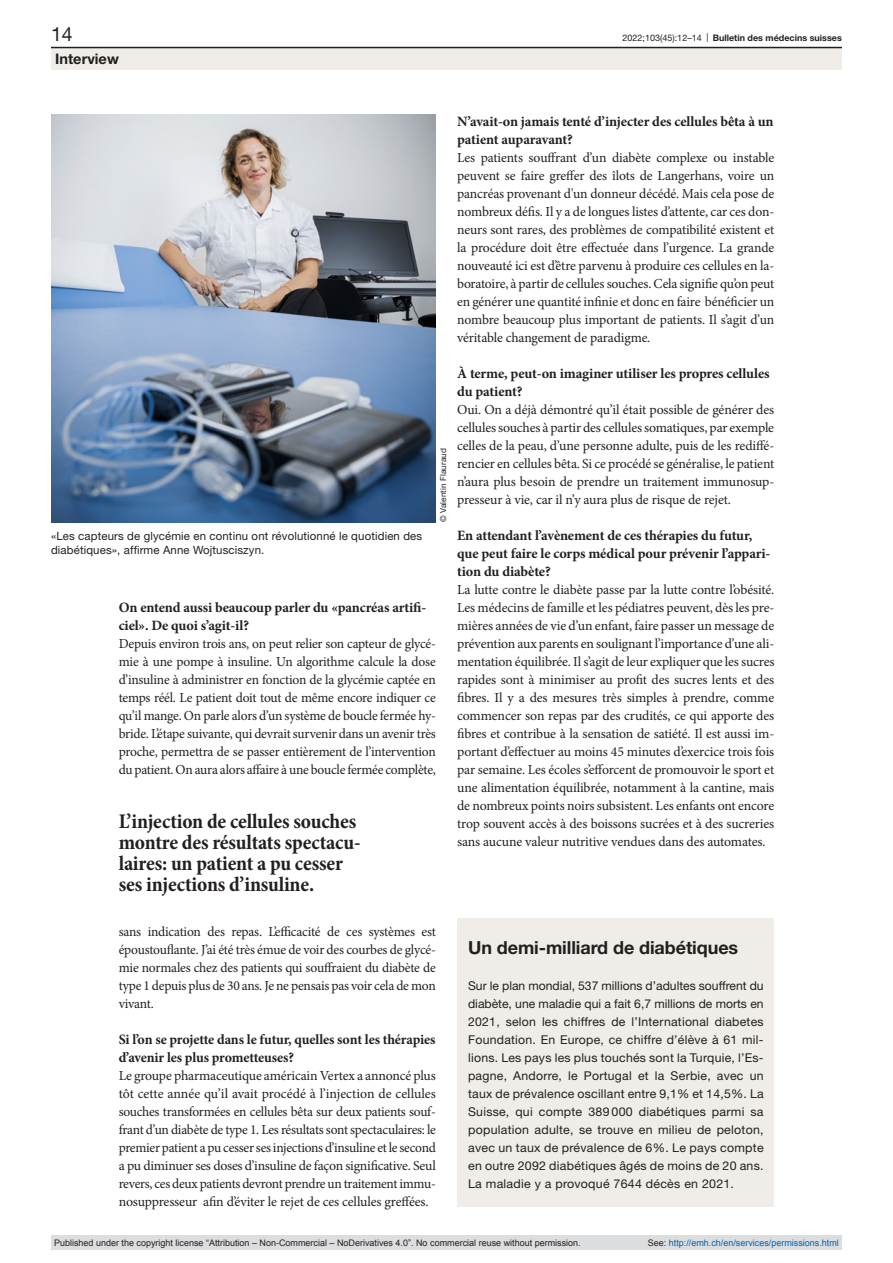
<style>
.page{position:relative;width:893px;height:1263px;background:#fff}
.page>*{position:absolute;margin:0;border:0;box-sizing:border-box;transform-origin:0 0}
.quote{font:700 condensed 21px/21px "Minion Pro";letter-spacing:-.01em;color:#231f20}
.t1{font:19.5px "Helvetica Neue LT Pro";color:#231f20}
.box-head1{font:700 18px "Helvetica Neue LT Pro";letter-spacing:-.005em;color:#231f20}
.t2{font:700 14.55px "Helvetica Neue LT Pro";color:#231f20}
.interview-question{font:700 14.25px/18px "Minion Pro";letter-spacing:-.01em;color:#231f20}
.interview-answer{font:13.8px/18px "Minion Pro";letter-spacing:-.015em;color:#231f20;text-align:justify}
.box-paragraph{font:12.15px/18px "Helvetica Neue LT Pro";letter-spacing:.02em;color:#231f20;text-align:justify}
.figure-caption{font:11.4px/14.2px "Helvetica Neue LT Pro";letter-spacing:.01em;color:#231f20}
.t3{font:9px "Arial";color:#231f20}
.t4{font:9px "Arial";color:#0066b3}
.t5{font:700 9px "Helvetica Neue LT Pro";color:#231f20}
.credits{font:8.25px "Helvetica Neue LT Pro";letter-spacing:.01em;color:#231f20}
.s1{font-weight:400}
.s2{color:#231f20}
</style>
<div class="page">
<div style="left:457px;top:918px;width:317px;height:288px;background:#f0ece7"></div>
<img style="left:51px;top:115px;width:385px;height:407px">
<div style="left:51px;top:48px;width:791px;height:22px;background:#f0ece7"></div>
<hr style="left:51px;top:47px;width:791px;height:1px;background:#231f20">
<div style="left:51px;top:1235px;width:791px;height:15px;background:#dcdddf"></div>
<h2 class="t1" style="left:51px;top:22px;width:23px">14</h2>
<p class="t5" style="left:623px;top:32px;width:221px"><span class="s1">2022;103(45):12–14 |</span> Bulletin des médecins suisses</p>
<p class="t2" style="left:55px;top:49px;width:65px">Interview</p>
<p class="figure-caption" style="left:51px;top:529px;width:373px">«Les capteurs de glycémie en continu ont révolutionné le quotidien des diabétiques», affirme Anne Wojtusciszyn.</p>
<p class="credits" style="left:438px;top:522px;width:76px;rotate:-90deg">© Valentin Flauraud</p>
<p class="interview-question" style="left:119px;top:598px;width:309px">On entend aussi beaucoup parler du «pancréas artifi&shy;ciel». De quoi s’agit-il?</p>
<p class="interview-answer" style="left:119px;top:635px;width:319px">Depuis environ trois ans, on peut relier son capteur de glycé&shy;mie à une pompe à insuline. Un algorithme calcule la dose d’insuline à administrer en fonction de la glycémie captée en temps réél. Le patient doit tout de même encore indiquer ce qu’il mange. On parle alors d’un système de boucle fermée hy&shy;bride. L’étape suivante, qui devrait survenir dans un avenir très proche, permettra de se passer entièrement de l’intervention du patient. On aura alors affaire à une boucle fermée complète,</p>
<p class="quote" style="left:119px;top:812px;width:243px">L’injection de cellules souches montre des résultats spectacu&shy;laires: un patient a pu cesser ses injections d’insuline.</p>
<p class="interview-question" style="left:457px;top:112px;width:318px">N’avait-on jamais tenté d’injecter des cellules bêta à un patient auparavant?</p>
<p class="interview-answer" style="left:457px;top:149px;width:319px">Les patients souffrant d’un diabète complexe ou instable peuvent se faire greffer des îlots de Langerhans, voire un pancréas provenant d'un donneur décédé. Mais cela pose de nombreux défis. Il y a de longues listes d’attente, car ces don&shy;neurs sont rares, des problèmes de compatibilité existent et la procédure doit être effectuée dans l’urgence. La grande nouveauté ici est d’être parvenu à produire ces cellules en la&shy;boratoire, à partir de cellules souches. Cela signifie qu’on peut en générer une quantité infinie et donc en faire bénéficier un nombre beaucoup plus important de patients. Il s’agit d’un véritable changement de paradigme.</p>
<p class="interview-question" style="left:457px;top:364px;width:314px">À terme, peut-on imaginer utiliser les propres cellules du patient?</p>
<p class="interview-answer" style="left:457px;top:401px;width:319px">Oui. On a déjà démontré qu’il était possible de générer des cellules souches à partir des cellules somatiques, par exemple celles de la peau, d’une personne adulte, puis de les rediffé&shy;rencier en cellules bêta. Si ce procédé se généralise, le patient n’aura plus besoin de prendre un traitement immunosup&shy;presseur à vie, car il n’y aura plus de risque de rejet.</p>
<p class="interview-question" style="left:457px;top:526px;width:315px">En attendant l’avènement de ces thérapies du futur, que peut faire le corps médical pour prévenir l’appari&shy;tion du diabète?</p>
<p class="interview-answer" style="left:457px;top:581px;width:319px">La lutte contre le diabète passe par la lutte contre l’obésité.<br>Les médecins de famille et les pédiatres peuvent, dès les pre&shy;mières années de vie d’un enfant, faire passer un message de prévention aux parents en soulignant l’importance d’une ali&shy;mentation équilibrée. Il s’agit de leur expliquer que les sucres rapides sont à minimiser au profit des sucres lents et des fibres. Il y a des mesures très simples à prendre, comme commencer son repas par des crudités, ce qui apporte des fibres et contribue à la sensation de satiété. Il est aussi im&shy;portant d’effectuer au moins 45 minutes d’exercice trois fois par semaine. Les écoles s’efforcent de promouvoir le sport et une alimentation équilibrée, notamment à la cantine, mais de nombreux points noirs subsistent. Les enfants ont encore trop souvent accès à des boissons sucrées et à des sucreries sans aucune valeur nutritive vendues dans des automates.</p>
<p class="interview-answer" style="left:119px;top:923px;width:319px">sans indication des repas. L’efficacité de ces systèmes est époustouflante. J’ai été très émue de voir des courbes de glycé&shy;mie normales chez des patients qui souffraient du diabète de type 1 depuis plus de 30 ans. Je ne pensais pas voir cela de mon vivant.</p>
<p class="interview-question" style="left:119px;top:1030px;width:318px">Si l’on se projette dans le futur, quelles sont les thérapies d’avenir les plus prometteuses?</p>
<p class="interview-answer" style="left:119px;top:1067px;width:319px">Le groupe pharmaceutique américain Vertex a annoncé plus tôt cette année qu’il avait procédé à l’injection de cellules souches transformées en cellules bêta sur deux patients souf&shy;frant d’un diabète de type 1. Les résultats sont spectaculaires: le premier patient a pu cesser ses injections d’insuline et le second a pu diminuer ses doses d’insuline de façon significative. Seul revers, ces deux patients devront prendre un traitement immu&shy;nosuppresseur afin d’éviter le rejet de ces cellules greffées.</p>
<p class="box-head1" style="left:468px;top:936px;width:272px">Un demi-milliard de diabétiques</p>
<p class="box-paragraph" style="left:468px;top:976px;width:297px">Sur le plan mondial, 537 millions d’adultes souffrent du diabète, une maladie qui a fait 6,7 millions de morts en 2021, selon les chiffres de l’International diabetes Foundation. En Europe, ce chiffre d’élève à 61 mil&shy;lions. Les pays les plus touchés sont la Turquie, l’Es&shy;pagne, Andorre, le Portugal et la Serbie, avec un taux de prévalence oscillant entre 9,1% et 14,5%. La Suisse, qui compte 389 000 diabétiques parmi sa population adulte, se trouve en milieu de peloton, avec un taux de prévalence de 6%. Le pays compte en outre 2092 diabétiques âgés de moins de 20 ans.<br>La maladie y a provoqué 7644 décès en 2021.</p>
<p class="t3" style="left:54px;top:1237px;width:528px">Published under the copyright license “Attribution – Non-Commercial – NoDerivatives 4.0”. No commercial reuse without permission.</p>
<p class="t4" style="left:648px;top:1237px;width:193px"><span class="s2">See:</span> http://emh.ch/en/services/permissions.html</p>
</div>
